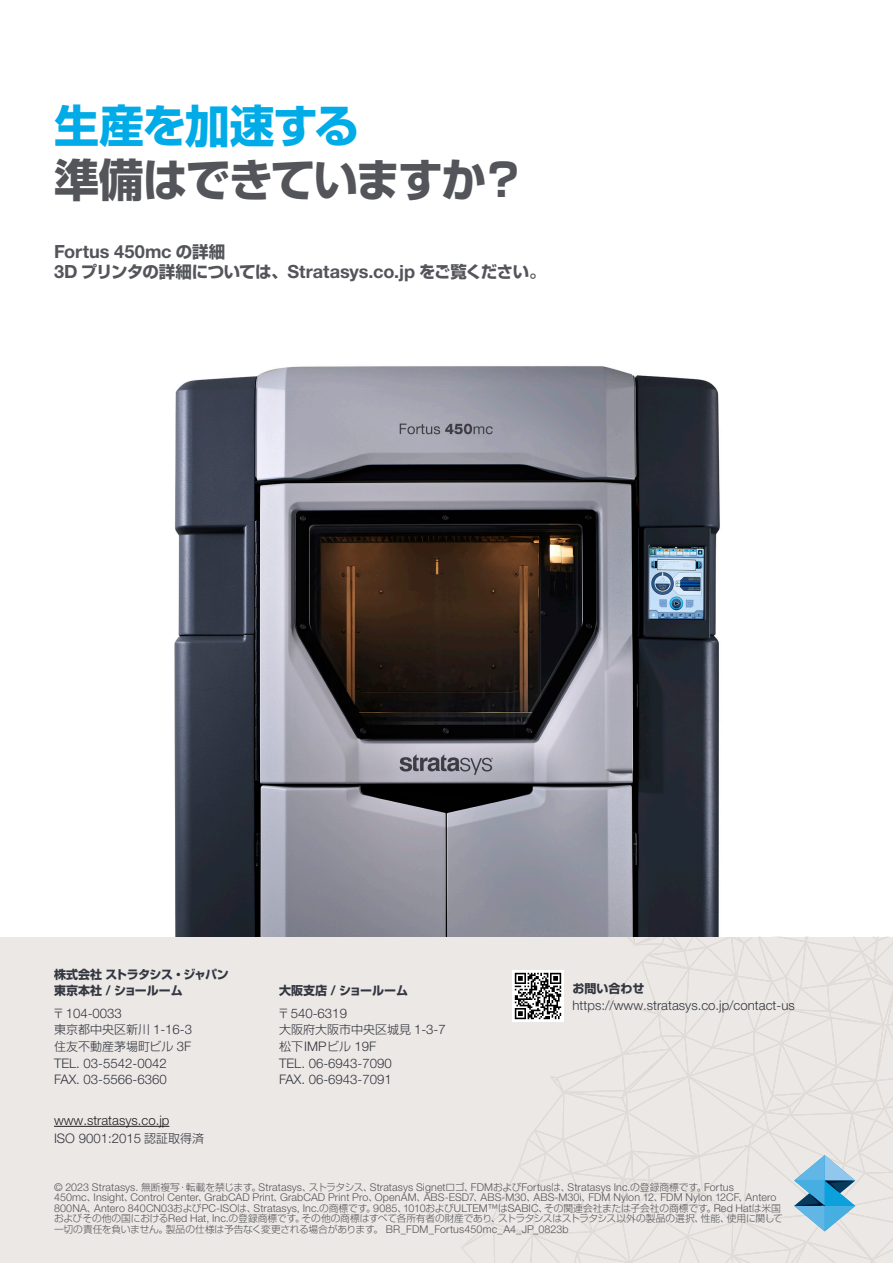
<style>
.page{position:relative;width:893px;height:1263px;background:#fff}
.page>*{position:absolute;margin:0;border:0;box-sizing:border-box;transform-origin:0 0}
.Headline_-_Large_copy{font:700 45px/54px "Shin Go Pro";letter-spacing:-.045em;color:#54555a}
.t1{font:700 18.15px "Helvetica Neue LT Std";color:#54555a}
.t2{font:700 16.5px "Shin Go Pro";letter-spacing:-.04em;color:#54555a}
.t3{font:300 13.2px/16.5px "Helvetica Neue LT Std";color:#323640}
.t4{font:300 13.2px/18.6px "Helvetica Neue LT Std";color:#231f20}
.t5{font:700 12px/16.5px "Shin Go Pro";color:#323640}
.t6{font:300 12px/16.5px "Shin Go Pro";color:#323640}
.Footer_Legal{font:300 10.8px/10.5px "Helvetica Neue LT Std";letter-spacing:.01em;color:#54555a}
.Footer_Legal-2{font:300 9.75px/10.5px "Shin Go Pro";letter-spacing:-.02em;color:#54555a}
.s1{color:#00abe7}
.s2{font-family:"Shin Go Pro";font-size:16.5px}
.s3{font-family:"Helvetica Neue LT Std";font-size:18.15px}
.s4{font-family:"Helvetica Neue LT Std";font-size:13.2px}
.s5{font-family:"Shin Go Pro";font-size:12px}
.s6{color:#323640}
.s7{font-family:"Shin Go Pro";font-size:12px;color:#323640}
.s8{font-family:"Shin Go Pro";font-size:9.75px}
.s9{font-family:"Helvetica Neue LT Std";font-size:10.8px}
</style>
<div class="page">
<div style="left:0;top:937px;width:893px;height:326px;background:#ece8e5"></div>
<svg style="left:461px;top:937px;width:432px;height:326px"></svg>
<hr style="left:54px;top:1126px;width:115px;height:1px;background:#231f20">
<img style="left:513px;top:970px;width:51px;height:51px">
<img style="left:174px;top:366px;width:546px;height:571px">
<p class="Headline_-_Large_copy" style="left:54px;top:95px;width:473px"><span class="s1">生産を加速する<br></span>準備はできていますか？</p>
<p class="t1" style="left:54px;top:240px;width:173px">Fortus 450mc <span class="s2">の詳細</span></p>
<p class="t2" style="left:54px;top:258px;width:493px"><span class="s3">3D</span> プリンタの詳細については、<span class="s3">Stratasys.co.jp</span> をご覧ください。</p>
<p class="t5" style="left:54px;top:965px;width:176px">株式会社ストラタシス・ジャパン東京本社 <span class="s4">/</span> ショールーム</p>
<p class="t3" style="left:52px;top:1005px;width:71px"><span class="s5">〒</span>104-0033</p>
<p class="t6" style="left:54px;top:1020px;width:140px">東京都中央区新川 <span class="s4">1-16-3</span>住友不動産茅場町ビル <span class="s4">3F</span></p>
<p class="t3" style="left:54px;top:1054px;width:114px">TEL. 03-5542-0042<br>FAX. 03-5566-6360</p>
<p class="t4" style="left:54px;top:1110px;width:152px">www.stratasys.co.jp<br><span class="s6">ISO 9001:2015</span> <span class="s7">認証取得済</span></p>
<p class="t5" style="left:279px;top:981px;width:130px">大阪支店 <span class="s4">/</span> ショールーム</p>
<p class="t3" style="left:277px;top:1005px;width:71px"><span class="s5">〒</span>540-6319</p>
<p class="t6" style="left:279px;top:1020px;width:168px">大阪府大阪市中央区城見 <span class="s4">1-3-7</span></p>
<p class="t3" style="left:279px;top:1038px;width:114px"><span class="s5">松下</span>IMP<span class="s5">ビル</span> 19F<br>TEL. 06-6943-7090<br>FAX. 06-6943-7091</p>
<p class="t5" style="left:573px;top:979px;width:73px">お問い合わせ</p>
<p class="t3" style="left:573px;top:996px;width:224px">https://www.stratasys.co.jp/contact-us</p>
<p class="Footer_Legal" style="left:54px;top:1181px;width:728px">© 2023 Stratasys. <span class="s8">無断複写・転載を禁じます。</span>Stratasys<span class="s8">、ストラタシス、</span>Stratasys Signet<span class="s8">ロゴ、</span>FDM<span class="s8">および</span>Fortus<span class="s8">は、</span>Stratasys Inc.<span class="s8">の登録商標です。</span>Fortus<br>450mc<span class="s8">、</span>Insight<span class="s8">、</span>Control Center<span class="s8">、</span>GrabCAD Print<span class="s8">、</span>GrabCAD Print Pro<span class="s8">、</span>OpenAM<span class="s8">、</span>ABS-ESD7<span class="s8">、</span>ABS-M30<span class="s8">、</span>ABS-M30i<span class="s8">、</span>FDM Nylon 12<span class="s8">、</span>FDM Nylon 12CF<span class="s8">、</span>Antero<br>800NA<span class="s8">、</span>Antero 840CN03<span class="s8">および</span>PC-ISO<span class="s8">は、</span>Stratasys, Inc.<span class="s8">の商標です。</span>9085<span class="s8">、</span>1010<span class="s8">および</span>ULTEM™<span class="s8">は</span>SABIC<span class="s8">、その関連会社または子会社の商標です。</span>Red Hat<span class="s8">は米国</span></p>
<p class="Footer_Legal-2" style="left:54px;top:1212px;width:730px">およびその他の国における<span class="s9">Red Hat, Inc.</span>の登録商標です。その他の商標はすべて各所有者の財産であり、ストラタシスはストラタシス以外の製品の選択、性能、使用に関して一切の責任を負いません。製品の仕様は予告なく変更される場合があります。 <span class="s9">BR_FDM_Fortus450mc_A4_JP_0823b</span></p>
</div>
